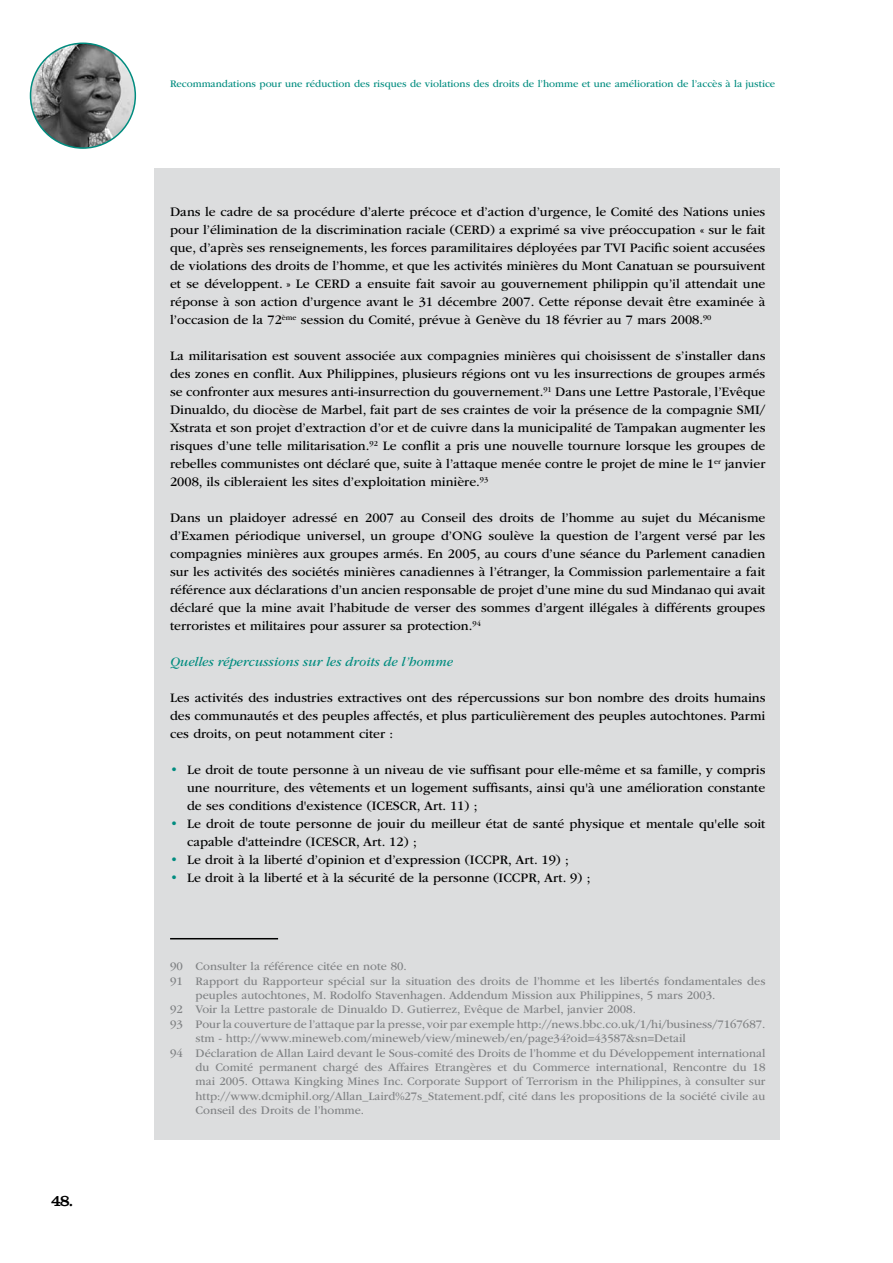
<style>
.page{position:relative;width:893px;height:1263px;background:#fff}
.page>*{position:absolute;margin:0;border:0;box-sizing:border-box;transform-origin:0 0}
.t1{font:16.5px "Clarendon LT Std";color:#000}
.t2{font:13.5px/18px "ITC Garamond Std";color:#000;text-align:justify}
.t3{font:italic 13.5px "ITC Garamond Std";color:#008c7f}
.t4{font:13.5px/18px "ITC Garamond Std";color:#008c7f}
.t5{font:12px "ITC Garamond Std";color:#808284}
.t6{font:10.5px "ITC Garamond Std";color:#008c7f}
</style>
<div class="page">
<img style="left:31px;top:43px;width:104px;height:105px;border-radius:50%">
<div style="left:30px;top:43px;width:106px;height:106px;border:2px solid #008c7f;border-radius:50%"></div>
<div style="left:155px;top:168px;width:625px;height:971px;background:#dcddde"></div>
<hr style="left:170px;top:938px;width:108px;height:1px;background:#000">
<p class="t1" style="left:51px;top:1191px;width:24px">48.</p>
<p class="t6" style="left:170px;top:78px;width:607px">Recommandations pour une réduction des risques de violations des droits de l’homme et une amélioration de l’accès à la justice</p>
<p class="t2" style="left:170px;top:203px;width:597px">Dans le cadre de sa procédure d’alerte précoce et d’action d’urgence, le Comité des Nations unies pour l’élimination de la discrimination raciale (CERD) a exprimé sa vive préoccupation « sur le fait que, d’après ses renseignements, les forces paramilitaires déployées par TVI Pacific soient accusées de violations des droits de l’homme, et que les activités minières du Mont Canatuan se poursuivent et se développent. » Le CERD a ensuite fait savoir au gouvernement philippin qu’il attendait une réponse à son action d’urgence avant le 31 décembre 2007. Cette réponse devait être examinée à l’occasion de la 72<sup>ème</sup> session du Comité, prévue à Genève du 18 février au 7 mars 2008.<sup>90</sup></p>
<p class="t2" style="left:170px;top:347px;width:597px">La militarisation est souvent associée aux compagnies minières qui choisissent de s’installer dans des zones en conflit. Aux Philippines, plusieurs régions ont vu les insurrections de groupes armés se confronter aux mesures anti-insurrection du gouvernement.<sup>91</sup> Dans une Lettre Pastorale, l’Evêque Dinualdo, du diocèse de Marbel, fait part de ses craintes de voir la présence de la compagnie SMI/ Xstrata et son projet d’extraction d’or et de cuivre dans la municipalité de Tampakan augmenter les risques d’une telle militarisation.<sup>92</sup> Le conflit a pris une nouvelle tournure lorsque les groupes de rebelles communistes ont déclaré que, suite à l’attaque menée contre le projet de mine le 1<sup>er</sup> janvier 2008, ils cibleraient les sites d’exploitation minière.<sup>93</sup></p>
<p class="t2" style="left:170px;top:509px;width:597px">Dans un plaidoyer adressé en 2007 au Conseil des droits de l’homme au sujet du Mécanisme d’Examen périodique universel, un groupe d’ONG soulève la question de l’argent versé par les compagnies minières aux groupes armés. En 2005, au cours d’une séance du Parlement canadien sur les activités des sociétés minières canadiennes à l’étranger, la Commission parlementaire a fait référence aux déclarations d’un ancien responsable de projet d’une mine du sud Mindanao qui avait déclaré que la mine avait l’habitude de verser des sommes d’argent illégales à différents groupes terroristes et militaires pour assurer sa protection.<sup>94</sup></p>
<p class="t3" style="left:170px;top:654px;width:284px">Quelles répercussions sur les droits de l’homme</p>
<p class="t2" style="left:170px;top:689px;width:597px">Les activités des industries extractives ont des répercussions sur bon nombre des droits humains des communautés et des peuples affectés, et plus particulièrement des peuples autochtones. Parmi ces droits, on peut notamment citer :</p>
<p class="t2" style="left:187px;top:761px;width:580px;text-align:left">Le droit de toute personne à un niveau de vie suffisant pour elle-même et sa famille, y compris une nourriture, des vêtements et un logement suffisants, ainsi qu'à une amélioration constante de ses conditions d'existence (ICESCR, Art. 11) ;<br>Le droit de toute personne de jouir du meilleur état de santé physique et mentale qu'elle soit capable d'atteindre (ICESCR, Art. 12) ;<br>Le droit à la liberté d’opinion et d’expression (ICCPR, Art. 19) ;<br>Le droit à la liberté et à la sécurité de la personne (ICCPR, Art. 9) ;</p>
<p class="t4" style="left:170px;top:761px;width:10px">•</p>
<p class="t4" style="left:170px;top:815px;width:10px">•</p>
<p class="t4" style="left:170px;top:851px;width:10px">• •</p>
<p class="t5" style="left:170px;top:960px;width:238px">90 Consulter la référence citée en note 80.</p>
<p class="t5" style="left:170px;top:974px;width:597px">91 Rapport du Rapporteur spécial sur la situation des droits de l’homme et les libertés fondamentales des</p>
<p class="t5" style="left:196px;top:988px;width:521px">peuples autochtones, M. Rodolfo Stavenhagen. Addendum Mission aux Philippines, 5 mars 2003.</p>
<p class="t5" style="left:170px;top:1003px;width:467px">92 Voir la Lettre pastorale de Dinualdo D. Gutierrez, Evêque de Marbel, janvier 2008.</p>
<p class="t5" style="left:170px;top:1017px;width:597px">93 Pour la couverture de l’attaque par la presse, voir par exemple http://news.bbc.co.uk/1/hi/business/7167687.</p>
<p class="t5" style="left:196px;top:1032px;width:492px">stm - http://www.mineweb.com/mineweb/view/mineweb/en/page34?oid=43587&amp;sn=Detail</p>
<p class="t5" style="left:170px;top:1046px;width:597px">94 Déclaration de Allan Laird devant le Sous-comité des Droits de l’homme et du Développement international</p>
<p class="t5" style="left:196px;top:1060px;width:571px">du Comité permanent chargé des Affaires Etrangères et du Commerce international, Rencontre du 18</p>
<p class="t5" style="left:196px;top:1075px;width:571px">mai 2005. Ottawa Kingking Mines Inc. Corporate Support of Terrorism in the Philippines, à consulter sur</p>
<p class="t5" style="left:196px;top:1089px;width:571px">http://www.dcmiphil.org/Allan_Laird%27s_Statement.pdf, cité dans les propositions de la société civile au</p>
<p class="t5" style="left:196px;top:1104px;width:170px">Conseil des Droits de l’homme.</p>
</div>
